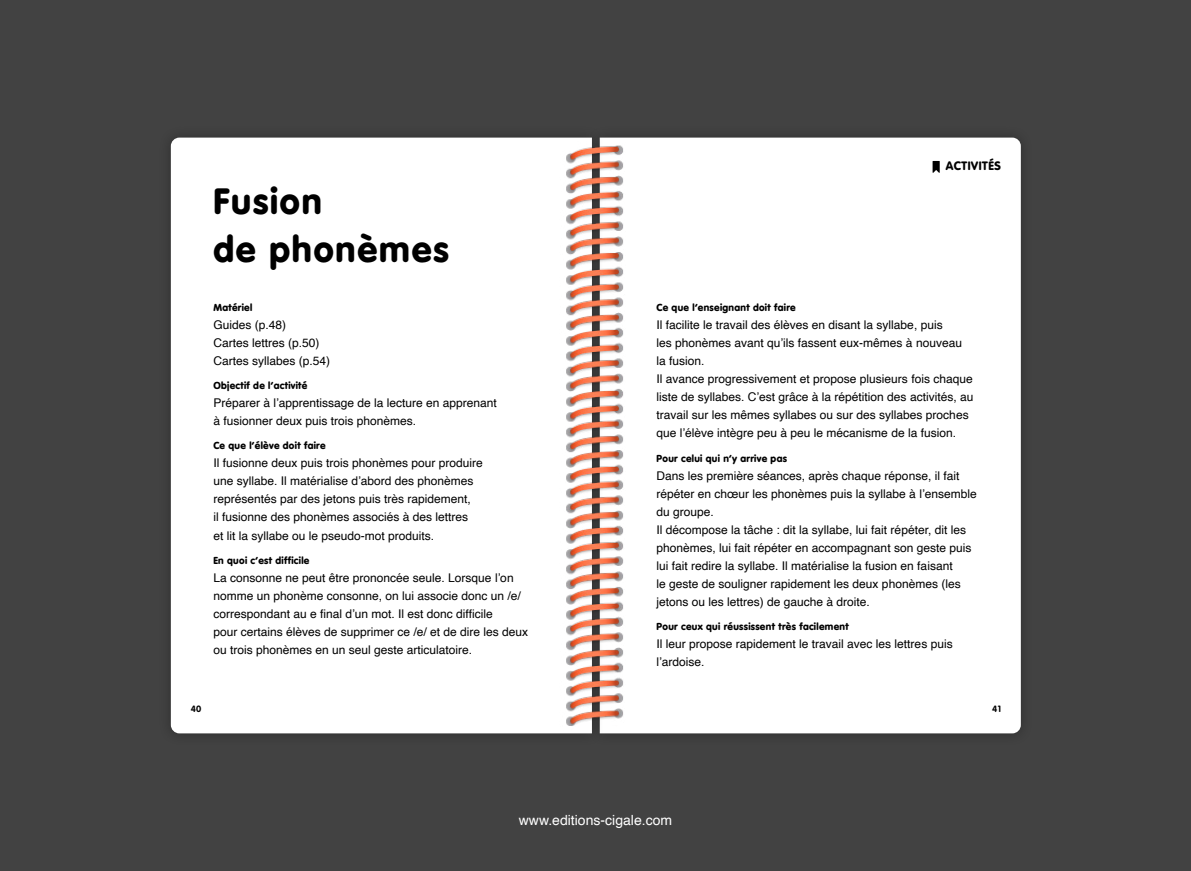
<style>
.page{position:relative;width:1191px;height:871px;background:#fff}
.page>*{position:absolute;margin:0;border:0;box-sizing:border-box;transform-origin:0 0}
.t1{font:900 36px/48px "VAG Rounded Std";letter-spacing:.05em;color:#000}
.t2{font:14px "Helvetica";color:#fff}
.t3{font:12px/18px "Helvetica";color:#000}
.t4{font:900 12px "VAG Rounded Std";letter-spacing:.05em;color:#000}
.t5{font:900 10px "VAG Rounded Std";letter-spacing:.03em;color:#000}
.t6{font:700 9px "VAG Rounded Std";color:#000}
</style>
<div class="page">
<div style="left:0;top:0;width:1191px;height:870px;background:#424242"></div>
<div style="left:587px;top:125px;width:446px;height:620px;background:#000;opacity:.3"></div>
<div style="left:757px;top:137px;width:263px;height:596px;background:#fff"></div>
<svg style="left:932px;top:161px;width:7px;height:12px"></svg>
<div style="left:158px;top:125px;width:446px;height:620px;background:#3f3f3f"></div>
<div style="left:171px;top:137px;width:295px;height:596px;background:#fff"></div>
<img style="left:466px;top:137px;width:291px;height:597px">
<h1 class="t1" style="left:213px;top:178px;width:237px">Fusion<br>de phonèmes</h1>
<p class="t5" style="left:213px;top:301px;width:40px">Matériel</p>
<p class="t3" style="left:213px;top:316px;width:118px">Guides (p.48)<br>Cartes lettres (p.50)<br>Cartes syllabes (p.54)</p>
<p class="t5" style="left:213px;top:379px;width:96px">Objectif de l’activité</p>
<p class="t3" style="left:213px;top:394px;width:285px">Préparer à l’apprentissage de la lecture en apprenant à fusionner deux puis trois phonèmes.</p>
<p class="t5" style="left:213px;top:439px;width:114px">Ce que l’élève doit faire</p>
<p class="t3" style="left:213px;top:454px;width:271px">Il fusionne deux puis trois phonèmes pour produire une syllabe. Il matérialise d’abord des phonèmes représentés par des jetons puis très rapidement,<br>il fusionne des phonèmes associés à des lettres<br>et lit la syllabe ou le pseudo-mot produits.</p>
<p class="t5" style="left:213px;top:554px;width:98px">En quoi c’est difficile</p>
<p class="t3" style="left:213px;top:568px;width:316px">La consonne ne peut être prononcée seule. Lorsque l’on nomme un phonème consonne, on lui associe donc un /e/ correspondant au e final d’un mot. Il est donc difficile<br>pour certains élèves de supprimer ce /e/ et de dire les deux ou trois phonèmes en un seul geste articulatoire.</p>
<p class="t6" style="left:191px;top:703px;width:12px">40</p>
<p class="t4" style="left:945px;top:158px;width:57px">ACTIVITÉS</p>
<p class="t5" style="left:656px;top:301px;width:141px">Ce que l’enseignant doit faire</p>
<p class="t3" style="left:656px;top:316px;width:318px">Il facilite le travail des élèves en disant la syllabe, puis<br>les phonèmes avant qu’ils fassent eux-mêmes à nouveau la fusion.<br>Il avance progressivement et propose plusieurs fois chaque liste de syllabes. C’est grâce à la répétition des activités, au travail sur les mêmes syllabes ou sur des syllabes proches que l’élève intègre peu à peu le mécanisme de la fusion.</p>
<p class="t5" style="left:656px;top:452px;width:132px">Pour celui qui n’y arrive pas</p>
<p class="t3" style="left:656px;top:466px;width:322px">Dans les première séances, après chaque réponse, il fait répéter en chœur les phonèmes puis la syllabe à l’ensemble du groupe.<br>Il décompose la tâche : dit la syllabe, lui fait répéter, dit les phonèmes, lui fait répéter en accompagnant son geste puis lui fait redire la syllabe. Il matérialise la fusion en faisant<br>le geste de souligner rapidement les deux phonèmes (les jetons ou les lettres) de gauche à droite.</p>
<p class="t5" style="left:656px;top:620px;width:194px">Pour ceux qui réussissent très facilement</p>
<p class="t3" style="left:656px;top:635px;width:298px">Il leur propose rapidement le travail avec les lettres puis l’ardoise.</p>
<p class="t6" style="left:992px;top:703px;width:10px">41</p>
<p class="t2" style="left:519px;top:809px;width:155px">www.editions-cigale.com</p>
</div>
